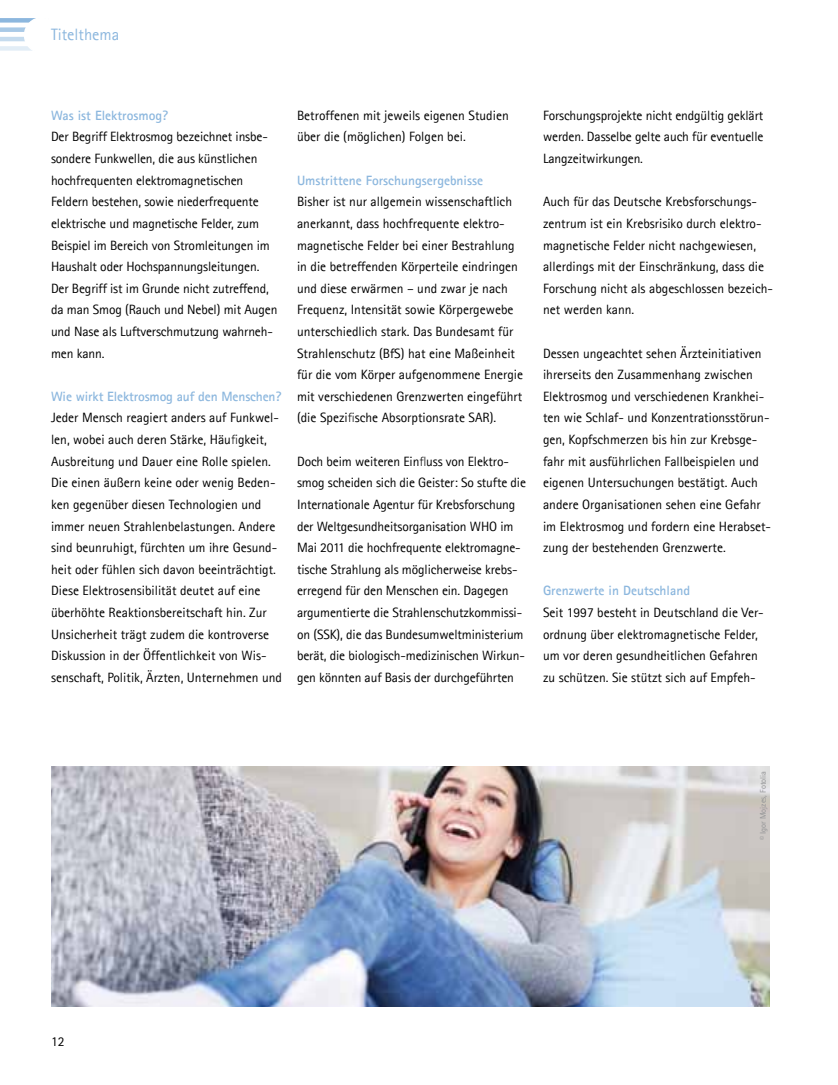
<style>
.page{position:relative;width:838px;height:1085px;background:#fff}
.page>*{position:absolute;margin:0;border:0;box-sizing:border-box;transform-origin:0 0}
.t1{font:16.5px "Agfa Rotis Sans Serif";color:#8cb7de}
.t2{font:13.5px/21.6px "Agfa Rotis Sans Serif";color:#000}
.t3{font:700 13.5px "Agfa Rotis Sans Serif";color:#8cb7de}
.t4{font:8.25px "Agfa Rotis Sans Serif";color:#929395}
</style>
<div class="page">
<img style="left:51px;top:766px;width:719px;height:239px">
<div style="left:0;top:18px;width:48px;height:5px;background:#8cb7de"></div>
<div style="left:0;top:27px;width:48px;height:5px;background:#a8c9e6"></div>
<hr style="left:0;top:37px;width:48px;height:4px;background:#c5dbee">
<div style="left:0;top:46px;width:48px;height:5px;background:#e2edf6"></div>
<div style="left:25px;top:18px;width:34px;height:35px;background:#fff;border-radius:50%"></div>
<div style="left:24px;top:17px;width:36px;height:36px;border:2px solid #fff;border-radius:50%"></div>
<p class="t1" style="left:51px;top:25px;width:70px">Titelthema</p>
<p class="t3" style="left:51px;top:107px;width:119px">Was ist Elektrosmog?</p>
<p class="t2" style="left:51px;top:126px;width:228px">Der Begriff Elektrosmog bezeichnet insbe&shy;sondere Funkwellen, die aus künstlichen hochfrequenten elektromagnetischen Feldern bestehen, sowie niederfrequente elektrische und magnetische Felder, zum Beispiel im Bereich von Stromleitungen im Haushalt oder Hochspannungsleitungen.<br>Der Begriff ist im Grunde nicht zutreffend, da man Smog (Rauch und Nebel) mit Augen und Nase als Luftverschmutzung wahrneh&shy;men kann.</p>
<p class="t3" style="left:51px;top:387px;width:232px">Wie wirkt Elektrosmog auf den Menschen?</p>
<p class="t2" style="left:51px;top:407px;width:233px">Jeder Mensch reagiert anders auf Funkwel&shy;len, wobei auch deren Stärke, Häufigkeit, Ausbreitung und Dauer eine Rolle spielen.<br>Die einen äußern keine oder wenig Beden&shy;ken gegenüber diesen Technologien und immer neuen Strahlenbelastungen. Andere sind beunruhigt, fürchten um ihre Gesund&shy;heit oder fühlen sich davon beeinträchtigt.<br>Diese Elektrosensibilität deutet auf eine überhöhte Reaktionsbereitschaft hin. Zur<br>U nsicherheit trägt zudem die kontroverse Diskussion in der Öffentlichkeit von Wis&shy;senschaft, Politik, Ärzten, U nternehmen und</p>
<p class="t2" style="left:297px;top:104px;width:213px">Betroffenen mit jeweils eigenen Studien über die (möglichen) Folgen bei.</p>
<p class="t3" style="left:297px;top:171px;width:187px">Umstrittene Forschungsergebnisse</p>
<p class="t2" style="left:297px;top:191px;width:227px">Bisher ist nur allgemein wissenschaftlich anerkannt, dass hochfrequente elektro&shy;magnetische Felder bei einer Bestrahlung in die betreffenden Körperteile eindringen und diese erwärmen – und zwar je nach Frequenz, Intensität sowie Körpergewebe unterschiedlich stark. Das Bundesamt für Strahlenschutz (BfS) hat eine Maßeinheit für die vom Körper aufgenommene Energie mit verschiedenen Grenzwerten eingeführt (die Spezifische Absorptionsrate SAR).</p>
<p class="t2" style="left:297px;top:450px;width:230px">Doch beim weiteren Einfluss von Elektro&shy;smog scheiden sich die Geister: So stufte die Internationale Agentur für Krebsforschung der Weltgesundheitsorganisation WHO</p>
<p class="t2" style="left:297px;top:515px;width:229px;text-indent:203px">im Mai 2011 die hochfrequente elektromagne&shy;tische Strahlung als möglicherweise krebs&shy;erregend für den Menschen ein. Dagegen argumentierte die Strahlenschutzkommissi&shy;on (SSK), die das Bundesumweltministerium berät, die biologisch-medizinischen Wirkun&shy;gen könnten auf Basis der durchgeführten</p>
<p class="t2" style="left:543px;top:104px;width:222px;text-align:justify">Forschungsprojekte nicht endgültig geklärt werden. Dasselbe gelte auch für eventuelle Langzeitwirkungen.</p>
<p class="t2" style="left:543px;top:191px;width:231px">Auch für das Deutsche Krebsforschungs&shy;zentrum ist ein Krebsrisiko durch elektro&shy;magnetische Felder nicht nachgewiesen, allerdings mit der Einschränkung, dass die Forschung nicht als abgeschlossen bezeich&shy;net werden kann.</p>
<p class="t2" style="left:543px;top:342px;width:229px">Dessen ungeachtet sehen Ärzteinitiativen ihrerseits den Zusammenhang zwischen Elektrosmog und verschiedenen Krankhei&shy;ten wie Schlaf- und Konzentrationsstörun&shy;gen, Kopfschmerzen bis hin zur Krebsge&shy;fahr mit ausführlichen Fallbeispielen und eigenen U ntersuchungen bestätigt. Auch andere Organisationen sehen eine Gefahr im Elektrosmog und fordern eine Herabset&shy;zung der bestehenden Grenzwerte.</p>
<p class="t3" style="left:543px;top:582px;width:148px">Grenzwerte in Deutschland</p>
<p class="t2" style="left:543px;top:601px;width:222px">Seit 1997 besteht in Deutschland die Ver&shy;ordnung über elektromagnetische Felder, um vor deren gesundheitlichen Gefahren zu schützen. Sie stützt sich auf Empfeh-</p>
<p class="t4" style="left:758px;top:840px;width:71px;rotate:-90deg">© Igor Mojzes, Fotolia</p>
<p class="t2" style="left:51px;top:1030px;width:15px">12</p>
</div>
